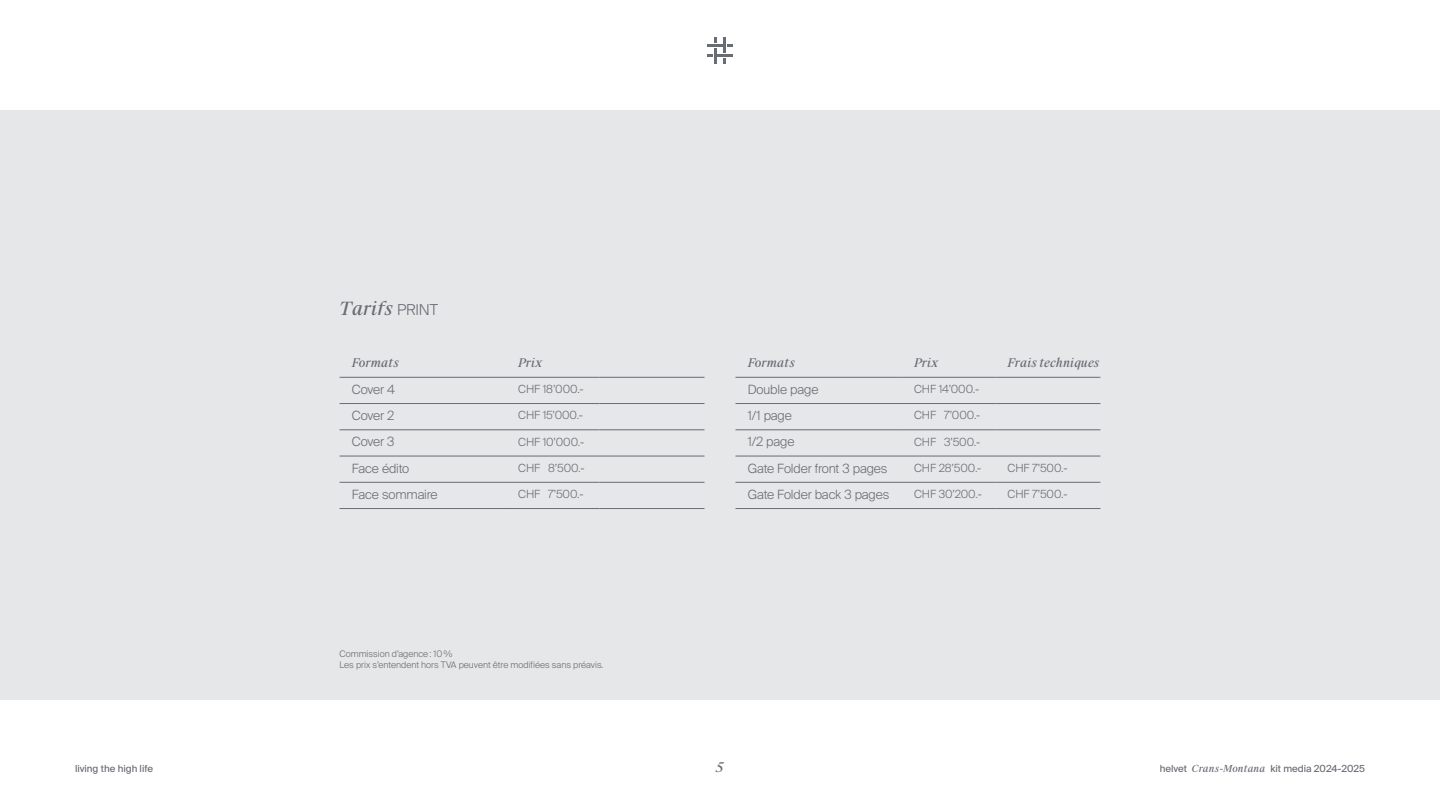
<style>
.page{position:relative;width:1440px;height:810px;background:#fff}
.page>*{position:absolute;margin:0;border:0;box-sizing:border-box;transform-origin:0 0}
.t1{font:italic 18.3px "Suisse Works";color:#686c73}
.t2{font:italic 13.5px "Suisse Works";color:#686c73}
.t3{font:300 12.75px "Suisse Intl";letter-spacing:-.01em;color:#686c73}
.t4{font:italic 12px "Suisse Works";color:#686c73}
.t5{font:300 11.25px "Suisse Intl";letter-spacing:-.005em;color:#686c73}
.t6{font:9.75px "Suisse Intl";color:#686c73}
.t7{font:300 9px/10.4px "Suisse Intl";color:#6a6864}
.s1{font-family:"Suisse Intl";font-weight:300;font-style:normal;font-size:15px}
.s2{font-family:"Suisse Works";font-style:italic}
</style>
<div class="page">
<hr style="left:714px;top:48px;width:3px;height:15px;background:#686c73">
<hr style="left:723px;top:38px;width:3px;height:15px;background:#686c73">
<svg style="left:707px;top:54px;width:26px;height:9px"></svg>
<svg style="left:707px;top:38px;width:26px;height:9px"></svg>
<div style="left:0;top:110px;width:1440px;height:590px;background:#e5e7e8"></div>
<hr style="left:340px;top:377px;width:166px;height:1px;background:#686c73">
<hr style="left:506px;top:377px;width:93px;height:1px;background:#686c73">
<hr style="left:599px;top:377px;width:106px;height:1px;background:#686c73">
<hr style="left:340px;top:403px;width:166px;height:1px;background:#686c73">
<hr style="left:506px;top:403px;width:93px;height:1px;background:#686c73">
<hr style="left:599px;top:403px;width:106px;height:1px;background:#686c73">
<hr style="left:340px;top:430px;width:166px;height:1px;background:#686c73">
<hr style="left:506px;top:430px;width:93px;height:1px;background:#686c73">
<hr style="left:599px;top:430px;width:106px;height:1px;background:#686c73">
<hr style="left:340px;top:456px;width:166px;height:1px;background:#686c73">
<hr style="left:506px;top:456px;width:93px;height:1px;background:#686c73">
<hr style="left:599px;top:456px;width:106px;height:1px;background:#686c73">
<hr style="left:340px;top:482px;width:166px;height:1px;background:#686c73">
<hr style="left:506px;top:482px;width:93px;height:1px;background:#686c73">
<hr style="left:599px;top:482px;width:106px;height:1px;background:#686c73">
<hr style="left:340px;top:508px;width:166px;height:1px;background:#686c73">
<hr style="left:506px;top:508px;width:93px;height:1px;background:#686c73">
<hr style="left:599px;top:508px;width:106px;height:1px;background:#686c73">
<hr style="left:735px;top:377px;width:167px;height:1px;background:#686c73">
<hr style="left:902px;top:377px;width:93px;height:1px;background:#686c73">
<hr style="left:995px;top:377px;width:105px;height:1px;background:#686c73">
<hr style="left:735px;top:403px;width:167px;height:1px;background:#686c73">
<hr style="left:902px;top:403px;width:93px;height:1px;background:#686c73">
<hr style="left:995px;top:403px;width:105px;height:1px;background:#686c73">
<hr style="left:735px;top:430px;width:167px;height:1px;background:#686c73">
<hr style="left:902px;top:430px;width:93px;height:1px;background:#686c73">
<hr style="left:995px;top:430px;width:105px;height:1px;background:#686c73">
<hr style="left:735px;top:456px;width:167px;height:1px;background:#686c73">
<hr style="left:902px;top:456px;width:93px;height:1px;background:#686c73">
<hr style="left:995px;top:456px;width:105px;height:1px;background:#686c73">
<hr style="left:735px;top:482px;width:167px;height:1px;background:#686c73">
<hr style="left:902px;top:482px;width:93px;height:1px;background:#686c73">
<hr style="left:995px;top:482px;width:105px;height:1px;background:#686c73">
<hr style="left:735px;top:508px;width:167px;height:1px;background:#686c73">
<hr style="left:902px;top:508px;width:93px;height:1px;background:#686c73">
<hr style="left:995px;top:508px;width:105px;height:1px;background:#686c73">
<h1 class="t1" style="left:340px;top:297px;width:100px">Tarifs <span class="s1">PRINT</span></h1>
<p class="t4" style="left:352px;top:355px;width:49px">Formats</p>
<p class="t4" style="left:518px;top:355px;width:26px">Prix</p>
<p class="t3" style="left:352px;top:382px;width:45px">Cover 4</p>
<p class="t5" style="left:518px;top:383px;width:67px">CHF 18’000.-</p>
<p class="t3" style="left:352px;top:408px;width:44px">Cover 2</p>
<p class="t5" style="left:518px;top:409px;width:66px">CHF 15’000.-</p>
<p class="t3" style="left:352px;top:434px;width:44px">Cover 3</p>
<p class="t5" style="left:518px;top:435px;width:67px">CHF 10’000.-</p>
<p class="t3" style="left:352px;top:461px;width:59px">Face édito</p>
<p class="t5" style="left:518px;top:462px;width:68px">CHF 8’500.-</p>
<p class="t3" style="left:352px;top:487px;width:87px">Face sommaire</p>
<p class="t5" style="left:518px;top:488px;width:67px">CHF 7’500.-</p>
<p class="t7" style="left:340px;top:649px;width:266px">Commission d’agence: 10%<br>Les prix s’entendent hors TVA peuvent être modifiées sans préavis.</p>
<p class="t4" style="left:748px;top:355px;width:49px">Formats</p>
<p class="t4" style="left:914px;top:355px;width:26px">Prix</p>
<p class="t4" style="left:1008px;top:355px;width:94px">Frais techniques</p>
<p class="t3" style="left:748px;top:382px;width:72px">Double page</p>
<p class="t5" style="left:914px;top:383px;width:67px">CHF 14’000.-</p>
<p class="t3" style="left:748px;top:408px;width:46px">1/1 page</p>
<p class="t5" style="left:914px;top:409px;width:68px">CHF 7’000.-</p>
<p class="t3" style="left:748px;top:434px;width:48px">1/2 page</p>
<p class="t5" style="left:914px;top:435px;width:67px">CHF 3’500.-</p>
<p class="t3" style="left:748px;top:461px;width:141px">Gate Folder front 3 pages</p>
<p class="t5" style="left:914px;top:462px;width:69px">CHF 28’500.-</p>
<p class="t5" style="left:1008px;top:462px;width:61px">CHF 7’500.-</p>
<p class="t3" style="left:748px;top:487px;width:143px">Gate Folder back 3 pages</p>
<p class="t5" style="left:914px;top:488px;width:69px">CHF 30’200.-</p>
<p class="t5" style="left:1008px;top:488px;width:61px">CHF 7’500.-</p>
<p class="t6" style="left:75px;top:763px;width:80px">living the high life</p>
<p class="t2" style="left:716px;top:759px;width:9px">5</p>
<p class="t6" style="left:1160px;top:763px;width:207px">helvet <span class="s2">Crans-Montana</span> kit media 2024-2025</p>
</div>
